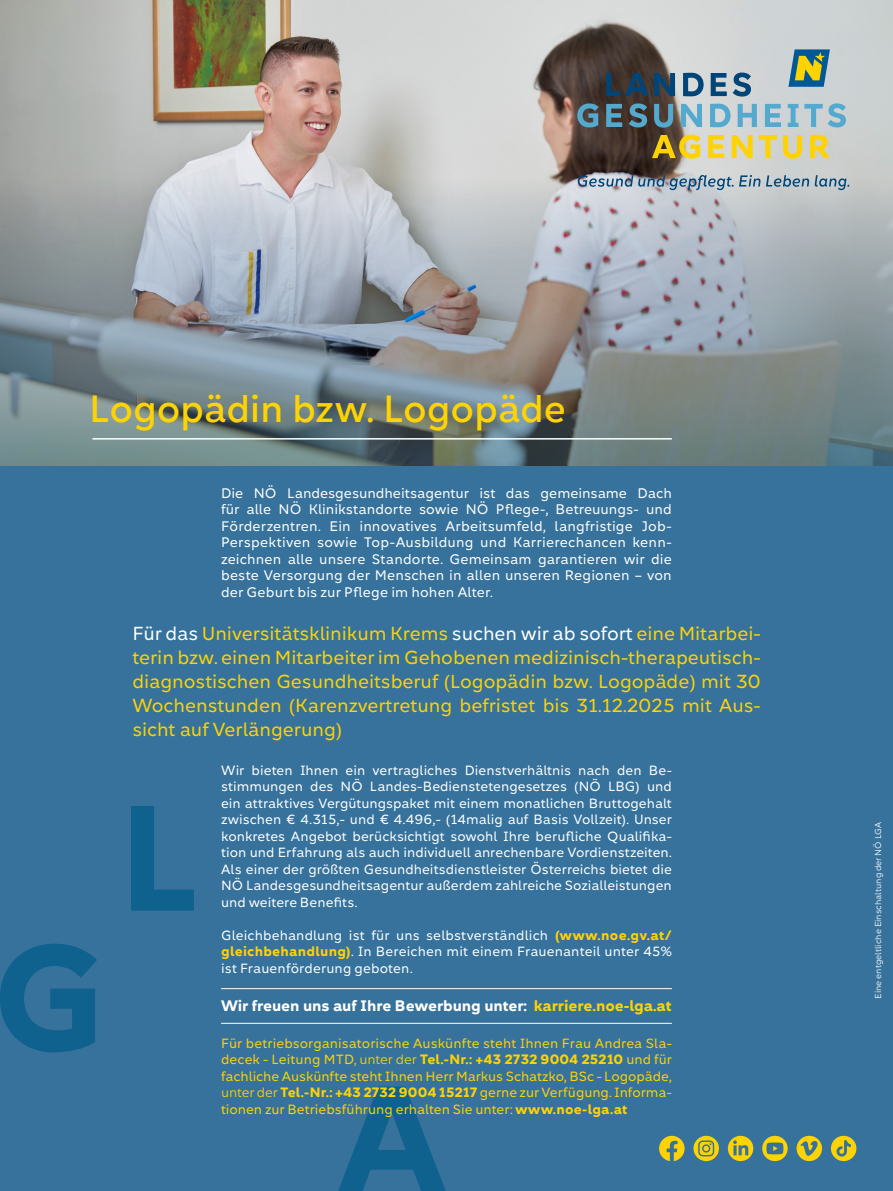
<style>
.page{position:relative;width:893px;height:1191px;background:#fff}
.page>*{position:absolute;margin:0;border:0;box-sizing:border-box;transform-origin:0 0}
.t1{font:500 36px "Kometa";letter-spacing:-.01em;color:#fed304}
.t2{font:18px/24px "Kometa";letter-spacing:-.005em;color:#fed304;text-align:justify}
.t3{font:800 14.25px "Kometa";letter-spacing:-.005em;color:#fff}
.t4{font:13.2px/16.5px "Kometa";letter-spacing:.01em;color:#fff;text-align:justify}
.t5{font:12.75px/16.5px "Kometa";letter-spacing:.005em;color:#fff;text-align:justify}
.t6{font:12.75px/16.5px "Kometa";color:#fed304;text-align:justify}
.t7{font:8.25px "Kometa";color:#fff}
.s1{color:#fff}
.s2{font-weight:800;color:#fed304}
.s3{color:#fed304}
.s4{font-style:inherit}
.s5{font-weight:800}
</style>
<div class="page">
<div style="left:0;top:9px;width:893px;height:1182px;background:#36729b"></div>
<svg style="left:131px;top:806px;width:63px;height:104px"></svg>
<svg style="left:338px;top:1086px;width:108px;height:105px"></svg>
<svg style="left:0;top:943px;width:97px;height:109px"></svg>
<img style="left:0;top:0;width:893px;height:179px">
<svg style="left:0;top:179px;width:893px;height:287px"></svg>
<hr style="left:92px;top:438px;width:580px;height:1px;background:#fff">
<hr style="left:221px;top:988px;width:451px;height:1px;background:#fff">
<hr style="left:221px;top:1023px;width:451px;height:1px;background:#fff">
<svg style="left:606px;top:73px;width:145px;height:24px"></svg>
<svg style="left:652px;top:134px;width:178px;height:25px"></svg>
<svg style="left:577px;top:103px;width:269px;height:25px"></svg>
<svg style="left:578px;top:175px;width:271px;height:15px"></svg>
<svg style="left:788px;top:49px;width:42px;height:38px"></svg>
<svg style="left:659px;top:1135px;width:26px;height:26px"></svg>
<svg style="left:693px;top:1135px;width:26px;height:26px"></svg>
<svg style="left:831px;top:1135px;width:25px;height:26px"></svg>
<svg style="left:728px;top:1135px;width:25px;height:26px"></svg>
<svg style="left:762px;top:1135px;width:26px;height:26px"></svg>
<svg style="left:797px;top:1135px;width:25px;height:26px"></svg>
<p class="t1" style="left:89px;top:385px;width:479px">Logopädin bzw. Logopäde</p>
<p class="t4" style="left:221px;top:484px;width:452px">Die NÖ Landesgesundheitsagentur ist das gemeinsame Dach für alle NÖ Klinikstandorte sowie NÖ Pflege-, Betreuungs- und Förderzentren. Ein innovatives Arbeitsumfeld, langfristige Job-Perspektiven sowie Top-Ausbildung und Karrierechancen kenn&shy;zeichnen alle unsere Standorte. Gemeinsam garantieren wir die beste Versorgung der Menschen in allen unseren Regionen – von der Geburt bis zur Pflege im hohen Alter.</p>
<p class="t2" style="left:132px;top:621px;width:630px"><span class="s1">Für das</span> Universitätsklinikum Krems <span class="s1">suchen wir ab sofort</span> eine Mitarbei&shy;terin bzw. einen Mitarbeiter im Gehobenen medizinisch-therapeutisch&shy;diagnostischen Gesundheitsberuf (Logopädin bzw. Logopäde) mit 30<br>Wochenstunden (Karenzvertretung befristet bis 31.12.2025 mit Aus&shy;sicht auf Verlängerung)</p>
<p class="t5" style="left:221px;top:761px;width:452px">Wir bieten Ihnen ein vertragliches Dienstverhältnis nach den Be&shy;stimmungen des NÖ Landes-Bedienstetengesetzes (NÖ LBG) und ein attraktives Vergütungspaket mit einem monatlichen Bruttogehalt zwischen € 4.315,- und € 4.496,- (14malig auf Basis Vollzeit). Unser konkretes Angebot berücksichtigt sowohl Ihre berufliche Qualifika&shy;tion und Erfahrung als auch individuell anrechenbare Vordienstzeiten.<br>Als einer der größten Gesundheitsdienstleister Österreichs bietet die NÖ Landesgesundheitsagentur außerdem zahlreiche Sozialleistungen und weitere Benefits.</p>
<p class="t5" style="left:221px;top:926px;width:452px">Gleichbehandlung ist für uns selbstverständlich <span class="s2">(www.noe.gv.at/ gleichbehandlung)</span>. In Bereichen mit einem Frauenanteil unter 45% ist Frauenförderung geboten.</p>
<p class="t3" style="left:221px;top:995px;width:452px">Wir freuen uns auf Ihre Bewerbung unter: <span class="s3">karriere.noe-lga.at</span></p>
<p class="t6" style="left:221px;top:1034px;width:452px">Für betriebsorganisatorische Auskünfte steht Ihnen Frau Andrea Sla&shy;decek - Leitung MTD<span class="s4">, unter der</span> <span class="s5">Tel.-Nr.: +43 2732 9004 25210</span> und für fachliche Auskünfte steht Ihnen Herr Markus Schatzko, BSc - Logopäde, <span class="s4">unter der</span> <span class="s5">Tel.-Nr.: +43 2732 9004 15217</span> gerne zur Verfügung. Informa&shy;tionen zur Betriebsführung erhalten Sie unter: <span class="s5">www.noe-lga.at</span></p>
<p class="t7" style="left:873px;top:999px;width:178px;rotate:-90deg">Eine entgeltliche Einschaltung der NÖ LGA</p>
</div>
